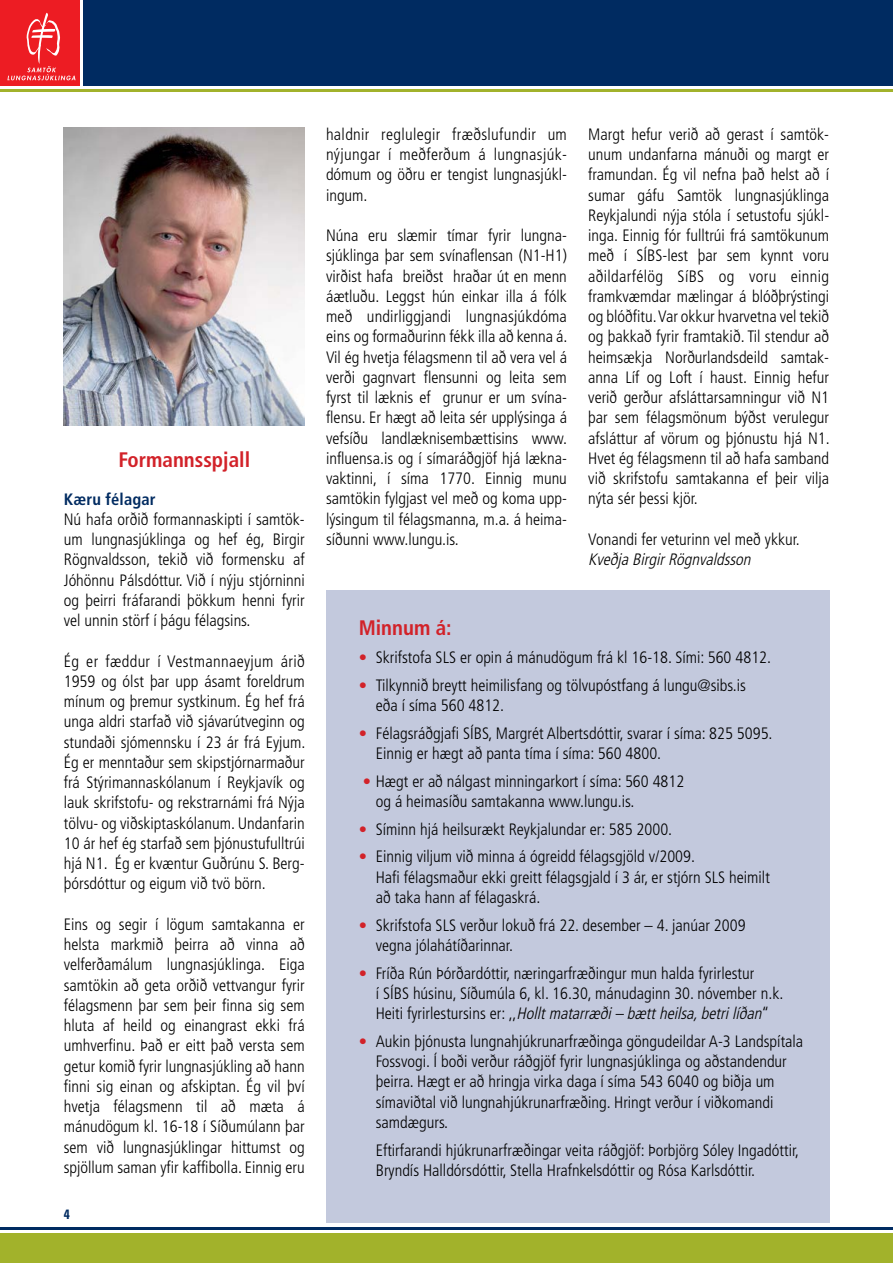
<style>
.page{position:relative;width:893px;height:1263px;background:#fff}
.page>*{position:absolute;margin:0;border:0;box-sizing:border-box;transform-origin:0 0}
.t1{font:700 condensed 21px "Frutiger";color:#d22229}
.t2{font:300 condensed 16.5px/20.2px "Frutiger";color:#000}
.t3{font:italic 300 condensed 16.5px "Frutiger";color:#000}
.t4{font:700 condensed 16.5px "Frutiger";letter-spacing:.01em;color:#002b61}
.t5{font:700 condensed 13.5px "Univers";color:#002b61}
.s1{color:#d22229}
.s2{font-style:italic}
</style>
<div class="page">
<div style="left:0;top:1233px;width:893px;height:30px;background:#a2b22b"></div>
<hr style="left:0;top:1227px;width:893px;height:3px;background:#002b61">
<div style="left:83px;top:0;width:810px;height:86px;background:#002b61"></div>
<div style="left:0;top:0;width:80px;height:86px;background:#ed1c23"></div>
<svg style="left:7px;top:12px;width:69px;height:68px"></svg>
<hr style="left:0;top:89px;width:892px;height:2px;background:#a2b22b">
<img style="left:64px;top:128px;width:241px;height:297px">
<div style="left:326px;top:590px;width:503px;height:632px;background:#c3c9dd"></div>
<p class="t1" style="left:118px;top:447px;width:133px">Formannsspjall</p>
<p class="t4" style="left:64px;top:489px;width:93px">Kæru félagar</p>
<p class="t2" style="left:64px;top:509px;width:242px;text-align:justify">Nú hafa orðið formannaskipti í samtök&shy;um lungnasjúklinga og hef ég, Birgir Rögnvaldsson, tekið við formensku af Jóhönnu Pálsdóttur. Við í nýju stjórninni og þeirri fráfarandi þökkum henni fyrir vel unnin störf í þágu félagsins.</p>
<p class="t2" style="left:64px;top:651px;width:243px;text-align:justify">Ég er fæddur í Vestmannaeyjum árið 1959 og ólst þar upp ásamt foreldrum mínum og þremur systkinum. Ég hef frá unga aldri starfað við sjávarútveginn og stundaði sjómennsku í 23 ár frá Eyjum.<br>Ég er menntaður sem skipstjórnarmaður frá Stýrimannaskólanum í Reykjavík og lauk skrifstofu- og rekstrarnámi frá Nýja tölvu- og viðskiptaskólanum. Undanfarin 10 ár hef ég starfað sem þjónustufulltrúi hjá N1. Ég er kvæntur Guðrúnu S. Berg&shy;þórsdóttur og eigum við tvö börn.</p>
<p class="t2" style="left:64px;top:914px;width:242px;text-align:justify">Eins og segir í lögum samtakanna er helsta markmið þeirra að vinna að velferðamálum lungnasjúklinga. Eiga samtökin að geta orðið vettvangur fyrir félagsmenn þar sem þeir finna sig sem hluta af heild og einangrast ekki frá umhverfinu. Það er eitt það versta sem getur komið fyrir lungnasjúkling að hann finni sig einan og afskiptan. Ég vil því hvetja félagsmenn til að mæta á mánudögum kl. 16-18 í Síðumúlann þar sem við lungnasjúklingar hittumst og spjöllum saman yfir kaffibolla. Einnig eru</p>
<p class="t5" style="left:64px;top:1206px;width:7px">4</p>
<p class="t2" style="left:326px;top:124px;width:242px;text-align:justify">haldnir reglulegir fræðslufundir um nýjungar í meðferðum á lungnasjúk&shy;dómum og öðru er tengist lungnasjúkl&shy;ingum.</p>
<p class="t2" style="left:326px;top:226px;width:243px;text-align:justify">Núna eru slæmir tímar fyrir lungna&shy;sjúklinga þar sem svínaflensan (N1-H1) virðist hafa breiðst hraðar út en menn áætluðu. Leggst hún einkar illa á fólk með undirliggjandi lungnasjúkdóma eins og formaðurinn fékk illa að kenna á.<br>Vil ég hvetja félagsmenn til að vera vel á verði gagnvart flensunni og leita sem fyrst til læknis ef grunur er um svína&shy;flensu. Er hægt að leita sér upplýsinga á vefsíðu landlæknisembættisins www. influensa.is og í símaráðgjöf hjá lækna&shy;vaktinni, í síma 1770. Einnig munu samtökin fylgjast vel með og koma upp&shy;lýsingum til félagsmanna, m.a. á heima&shy;síðunni www.lungu.is.</p>
<p class="t2" style="left:588px;top:124px;width:243px;text-align:justify">Margt hefur verið að gerast í samtök&shy;unum undanfarna mánuði og margt er framundan. Ég vil nefna það helst að í sumar gáfu Samtök lungnasjúklinga Reykjalundi nýja stóla í setustofu sjúkl&shy;inga. Einnig fór fulltrúi frá samtökunum með í SÍBS-lest þar sem kynnt voru aðildarfélög SíBS og voru einnig framkvæmdar mælingar á blóðþrýstingi og blóðfitu. Var okkur hvarvetna vel tekið og þakkað fyrir framtakið. Til stendur að heimsækja Norðurlandsdeild samtak&shy;anna Líf og Loft í haust. Einnig hefur verið gerður afsláttarsamningur við N1 þar sem félagsmönum býðst verulegur afsláttur af vörum og þjónustu hjá N1.<br>Hvet ég félagsmenn til að hafa samband við skrifstofu samtakanna ef þeir vilja nýta sér þessi kjör.</p>
<p class="t2" style="left:588px;top:529px;width:213px">Vonandi fer veturinn vel með ykkur.</p>
<p class="t3" style="left:588px;top:550px;width:168px">KveðjaBirgirRögnvaldsson</p>
<p class="t1" style="left:359px;top:615px;width:95px">Minnum á:</p>
<p class="t2" style="left:359px;top:647px;width:414px"><span class="s1">•</span> Skrifstofa SLS er opin á mánudögum frá kl 16-18. Sími: 560 4812.</p>
<p class="t2" style="left:376px;top:675px;width:372px;text-indent:-17px"><span class="s1">•</span> Tilkynnið breytt heimilisfang og tölvupóstfang á lungu@sibs.is eða í síma 560 4812.</p>
<p class="t2" style="left:376px;top:723px;width:398px;text-indent:-17px"><span class="s1">•</span> Félagsráðgjafi SÍBS, Margrét Albertsdóttir, svarar í síma: 825 5095.<br>Einnig er hægt að panta tíma í síma: 560 4800.</p>
<p class="t2" style="left:376px;top:771px;width:310px;text-indent:-13px"><span class="s1">•</span> Hægt er að nálgast minningarkort í síma: 560 4812 og á heimasíðu samtakanna www.lungu.is.</p>
<p class="t2" style="left:359px;top:819px;width:315px"><span class="s1">•</span> Síminn hjá heilsurækt Reykjalundar er: 585 2000.</p>
<p class="t2" style="left:376px;top:847px;width:396px;text-indent:-17px"><span class="s1">•</span> Einnig viljum við minna á ógreidd félagsgjöld v/2009.<br>Hafi félagsmaður ekki greitt félagsgjald í 3 ár, er stjórn SLS heimilt að taka hann af félagaskrá.</p>
<p class="t2" style="left:376px;top:915px;width:371px;text-indent:-17px"><span class="s1">•</span> Skrifstofa SLS verður lokuð frá 22. desember – 4. janúar 2009 vegna jólahátíðarinnar.</p>
<p class="t2" style="left:376px;top:963px;width:409px;text-indent:-17px"><span class="s1">•</span> Fríða Rún Þórðardóttir, næringarfræðingur mun halda fyrirlestur<br>í SÍBS húsinu, Síðumúla 6, kl. 16.30, mánudaginn 30. nóvember n.k.<br>H e i t i fy r i r l e s t u r s i n s e r : , , <span class="s2">Holltmatarræði– bættheilsa,betrilíðan</span>“</p>
<p class="t2" style="left:376px;top:1031px;width:429px;text-indent:-17px"><span class="s1">•</span> Aukin þjónusta lungnahjúkrunarfræðinga göngudeildar A-3 Landspítala Fossvogi. Í boði verður ráðgjöf fyrir lungnasjúklinga og aðstandendur þeirra. Hægt er að hringja virka daga í síma 543 6040 og biðja um símaviðtal við lungnahjúkrunarfræðing. Hringt verður í viðkomandi samdægurs.</p>
<p class="t2" style="left:376px;top:1140px;width:425px">Eftirfarandi hjúkrunarfræðingar veita ráðgjöf: Þorbjörg Sóley Ingadóttir,<br>Bryndís Halldórsdóttir, Stella Hrafnkelsdóttir og Rósa Karlsdóttir.</p>
</div>
